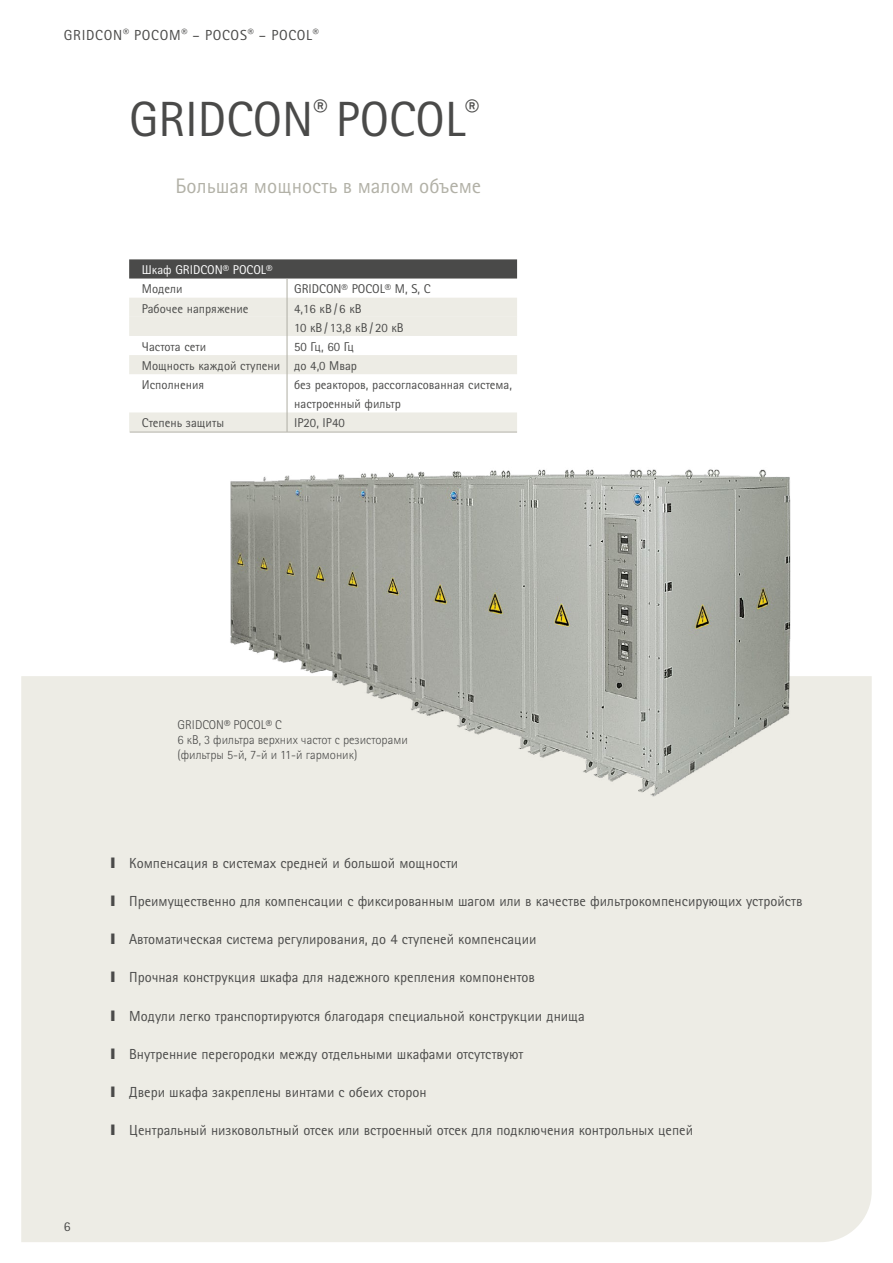
<style>
.page{position:relative;width:893px;height:1263px;background:#fff}
.page>*{position:absolute;margin:0;border:0;box-sizing:border-box;transform-origin:0 0}
.t1{font:49.5px "Rotis Sans Serif Pro Cyr";color:#4a4a49}
.t2{font:21px "Rotis Sans Serif Pro Cyr";color:#b2b1a7}
.t3{font:14.55px "Rotis Sans Serif Pro Cyr";color:#4a4a49}
.t4{font:14.55px "Rotis Sans Serif Pro Cyr";letter-spacing:.05em;color:#4a4a49}
.t5{font:13.5px "Rotis Sans Serif Pro Cyr";color:#4a4a49}
.t6{font:12.75px/19.2px "Rotis Sans Serif Pro Cyr";color:#4a4a49}
.t7{font:300 12.75px/15px "Rotis Sans Serif Pro Cyr";color:#4a4a49}
.t8{font:12.75px "Rotis Sans Serif Pro Cyr";color:#fff}
.s1{font-family:"Arial";font-weight:900}
</style>
<div class="page">
<div style="left:21px;top:676px;width:851px;height:566px;background:#edece5"></div>
<div style="left:129px;top:259px;width:388px;height:20px;background:#4a4a49"></div>
<div style="left:129px;top:298px;width:388px;height:19px;background:#edece5"></div>
<div style="left:129px;top:317px;width:388px;height:19px;background:#edece5"></div>
<div style="left:129px;top:355px;width:388px;height:19px;background:#edece5"></div>
<div style="left:129px;top:412px;width:388px;height:20px;background:#edece5"></div>
<hr style="left:286px;top:279px;width:2px;height:153px;background:#b2b1a7">
<hr style="left:130px;top:431px;width:387px;height:2px;background:#b2b1a7">
<img style="left:218px;top:469px;width:581px;height:332px">
<p class="t4" style="left:64px;top:26px;width:257px">GRIDCON<sup>®</sup> POCOM<sup>®</sup> – POCOS<sup>®</sup> – POCOL<sup>®</sup></p>
<h1 class="t1" style="left:129px;top:90px;width:352px">GRIDCON<sup>®</sup> POCOL<sup>®</sup></h1>
<h2 class="t2" style="left:175px;top:174px;width:307px">Большая мощность в малом объеме</h2>
<p class="t8" style="left:142px;top:262px;width:132px">Шкаф GRIDCON® POCOL®</p>
<p class="t6" style="left:142px;top:280px;width:42px">Модели</p>
<p class="t6" style="left:294px;top:280px;width:138px">GRIDCON® POCOL® M, S, C</p>
<p class="t6" style="left:142px;top:299px;width:108px">Рабочее напряжение</p>
<p class="t6" style="left:294px;top:299px;width:111px">4,16 кВ / 6 кВ<br>10 кВ / 13,8 кВ / 20 кВ</p>
<p class="t6" style="left:142px;top:337px;width:66px">Частота сети</p>
<p class="t6" style="left:142px;top:337px;width:217px;text-indent:152px">50 Гц, 60 Гц<br>Мощность каждой ступени до 4,0 Мвар<br>Исполнения</p>
<p class="t6" style="left:294px;top:375px;width:219px">без реакторов, рассогласованная система, настроенный фильтр</p>
<p class="t6" style="left:142px;top:414px;width:84px">Степень защиты</p>
<p class="t6" style="left:294px;top:414px;width:52px">IP20, IP40</p>
<p class="t7" style="left:178px;top:717px;width:232px">GRIDCON® POCOL® C<br>6 кВ, 3 фильтра верхних частот с резисторами (фильтры 5-й, 7-й и 11-й гармоник)</p>
<p class="t5" style="left:64px;top:1218px;width:8px">6</p>
<p class="t3" style="left:110px;top:854px;width:350px"><span class="s1">I</span> Компенсация в системах средней и большой мощности</p>
<p class="t3" style="left:110px;top:892px;width:694px"><span class="s1">I</span> Преимущественно для компенсации с фиксированным шагом или в качестве фильтрокомпенсирующих устройств</p>
<p class="t3" style="left:110px;top:930px;width:428px"><span class="s1">I</span> Автоматическая система регулирования, до 4 ступеней компенсации</p>
<p class="t3" style="left:110px;top:969px;width:426px"><span class="s1">I</span> Прочная конструкция шкафа для надежного крепления компонентов</p>
<p class="t3" style="left:110px;top:1007px;width:476px"><span class="s1">I</span> Модули легко транспортируются благодаря специальной конструкции днища</p>
<p class="t3" style="left:110px;top:1045px;width:415px"><span class="s1">I</span> Внутренние перегородки между отдельными шкафами отсутствуют</p>
<p class="t3" style="left:110px;top:1083px;width:318px"><span class="s1">I</span> Двери шкафа закреплены винтами с обеих сторон</p>
<p class="t3" style="left:110px;top:1122px;width:585px"><span class="s1">I</span> Центральный низковольтный отсек или встроенный отсек для подключения контрольных цепей</p>
</div>
